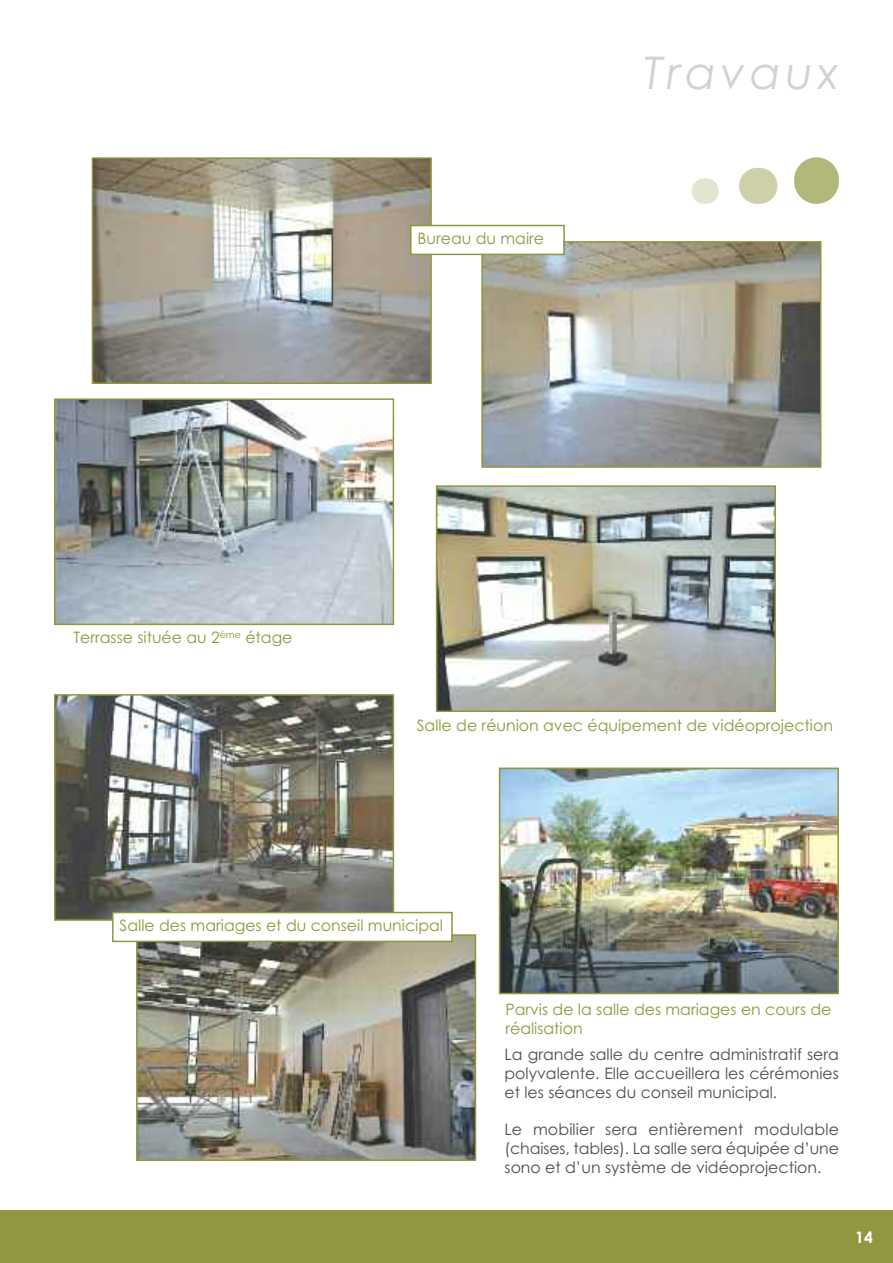
<style>
.page{position:relative;width:893px;height:1263px;background:#fff}
.page>*{position:absolute;margin:0;border:0;box-sizing:border-box;transform-origin:0 0}
.t1{font:italic 45px "Century Gothic";letter-spacing:.1em;color:#d2d2d3}
.t2{font:15.75px/18.9px "Century Gothic";color:#4c4d4f;text-align:justify}
.t3{font:15.75px/18.9px "Century Gothic";color:#90973e}
.t4{font:700 15.75px "Century Gothic";color:#fff}
</style>
<div class="page">
<div style="left:0;top:1210px;width:893px;height:53px;background:#90973e"></div>
<div style="left:794px;top:157px;width:45px;height:47px;background:#b2b77a;border-radius:22px"></div>
<div style="left:739px;top:168px;width:38px;height:36px;background:#cdd0a8;border-radius:18px"></div>
<div style="left:692px;top:178px;width:27px;height:26px;background:#e3e5cf;border-radius:13px"></div>
<img style="left:57px;top:401px;width:334px;height:221px">
<div style="left:54px;top:398px;width:340px;height:227px;border:2px solid #90973e"></div>
<img style="left:484px;top:244px;width:334px;height:221px">
<div style="left:481px;top:241px;width:340px;height:227px;border:2px solid #90973e"></div>
<img style="left:95px;top:160px;width:334px;height:221px">
<div style="left:92px;top:157px;width:340px;height:227px;border:2px solid #90973e"></div>
<img style="left:439px;top:488px;width:334px;height:221px">
<div style="left:436px;top:485px;width:340px;height:227px;border:2px solid #90973e"></div>
<img style="left:502px;top:770px;width:334px;height:221px">
<div style="left:499px;top:767px;width:340px;height:227px;border:2px solid #90973e"></div>
<img style="left:57px;top:697px;width:334px;height:221px">
<div style="left:54px;top:694px;width:340px;height:227px;border:2px solid #90973e"></div>
<img style="left:139px;top:937px;width:334px;height:221px">
<div style="left:136px;top:934px;width:340px;height:227px;border:2px solid #90973e"></div>
<div style="left:411px;top:226px;width:152px;height:28px;background:#fff"></div>
<div style="left:410px;top:225px;width:155px;height:30px;border:2px solid #90973e"></div>
<div style="left:114px;top:913px;width:337px;height:28px;background:#fff"></div>
<div style="left:112px;top:912px;width:341px;height:30px;border:2px solid #90973e"></div>
<p class="t3" style="left:417px;top:229px;width:128px">Bureau du maire</p>
<h1 class="t1" style="left:644px;top:47px;width:197px">Travaux</h1>
<p class="t3" style="left:73px;top:628px;width:221px">Terrasse située au 2<sup>ème</sup> étage</p>
<p class="t3" style="left:417px;top:716px;width:418px">Salle de réunion avec équipement de vidéoprojection</p>
<p class="t3" style="left:120px;top:916px;width:325px">Salle des mariages et du conseil municipal</p>
<p class="t3" style="left:505px;top:1000px;width:328px">Parvis de la salle des mariages en cours de réalisation</p>
<p class="t2" style="left:505px;top:1045px;width:336px">La grande salle du centre administratif sera polyvalente. Elle accueillera les cérémonies et les séances du conseil municipal.</p>
<p class="t2" style="left:505px;top:1120px;width:336px">Le mobilier sera entièrement modulable (chaises, tables). La salle sera équipée d’une sono et d’un système de vidéoprojection.</p>
<p class="t4" style="left:855px;top:1228px;width:19px">14</p>
</div>
